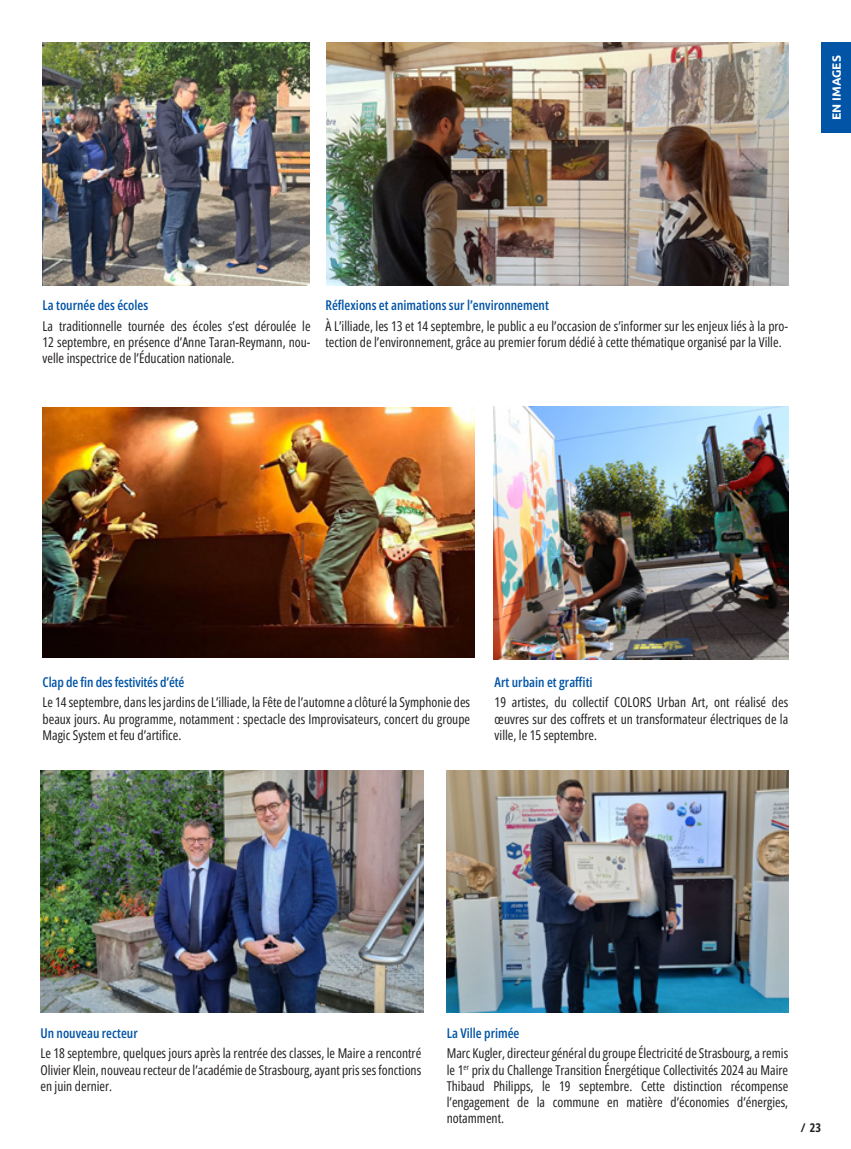
<style>
.page{position:relative;width:851px;height:1149px;background:#fff}
.page>*{position:absolute;margin:0;border:0;box-sizing:border-box;transform-origin:0 0}
.t1{font:13.5px/16.2px "Open Sans Condensed";color:#231f20;text-align:justify}
.t2{font:600 13.5px "Open Sans Condensed";color:#0154a6}
.t3{font:700 12px "Ubuntu";color:#fff}
.t4{font:700 12px "Open Sans Condensed";color:#231f20}
</style>
<div class="page">
<div style="left:821px;top:43px;width:29px;height:90px;background:#0154a6"></div>
<hr style="left:850px;top:43px;width:1px;height:90px;background:#0154a6">
<img style="left:43px;top:407px;width:431px;height:250px">
<img style="left:43px;top:43px;width:266px;height:242px">
<img style="left:40px;top:770px;width:383px;height:242px">
<img style="left:446px;top:770px;width:342px;height:242px">
<img style="left:326px;top:43px;width:462px;height:242px">
<img style="left:493px;top:406px;width:295px;height:253px">
<p class="t3" style="left:829px;top:120px;width:66px;rotate:-90deg">EN IMAGES</p>
<p class="t2" style="left:43px;top:296px;width:107px">La tournée des écoles</p>
<p class="t1" style="left:43px;top:317px;width:269px">La traditionnelle tournée des écoles s’est déroulée le 12 septembre, en présence d’Anne Taran-Reymann, nou&shy;velle inspectrice de l’Éducation nationale.</p>
<p class="t2" style="left:325px;top:296px;width:225px">Réflexions et animations sur l’environnement</p>
<p class="t1" style="left:325px;top:317px;width:464px">À L’illiade, les 13 et 14 septembre, le public a eu l’occasion de s’informer sur les enjeux liés à la pro&shy;tection de l’environnement, grâce au premier forum dédié à cette thématique organisé par la Ville.</p>
<p class="t2" style="left:43px;top:672px;width:143px">Clap de fin des festivités d’été</p>
<p class="t1" style="left:43px;top:693px;width:429px">Le 14 septembre, dans les jardins de L’illiade, la Fête de l’automne a clôturé la Symphonie des beaux jours. Au programme, notamment : spectacle des Improvisateurs, concert du groupe Magic System et feu d’artifice.</p>
<p class="t2" style="left:494px;top:672px;width:99px">Art urbain et graffiti</p>
<p class="t1" style="left:494px;top:693px;width:295px">19 artistes, du collectif COLORS Urban Art, ont réalisé des œuvres sur des coffrets et un transformateur électriques de la ville, le 15 septembre.</p>
<p class="t2" style="left:40px;top:1023px;width:99px">Un nouveau recteur</p>
<p class="t1" style="left:40px;top:1044px;width:382px">Le 18 septembre, quelques jours après la rentrée des classes, le Maire a rencontré Olivier Klein, nouveau recteur de l’académie de Strasbourg, ayant pris ses fonctions en juin dernier.</p>
<p class="t2" style="left:446px;top:1023px;width:74px">La Ville primée</p>
<p class="t1" style="left:446px;top:1044px;width:343px">Marc Kugler, directeur général du groupe Électricité de Strasbourg, a remis le 1<sup>er</sup> prix du Challenge Transition Énergétique Collectivités 2024 au Maire Thibaud Philipps, le 19 septembre. Cette distinction récompense l’engagement de la commune en matière d’économies d’énergies, notamment.</p>
<p class="t4" style="left:800px;top:1118px;width:22px">/ 23</p>
</div>
